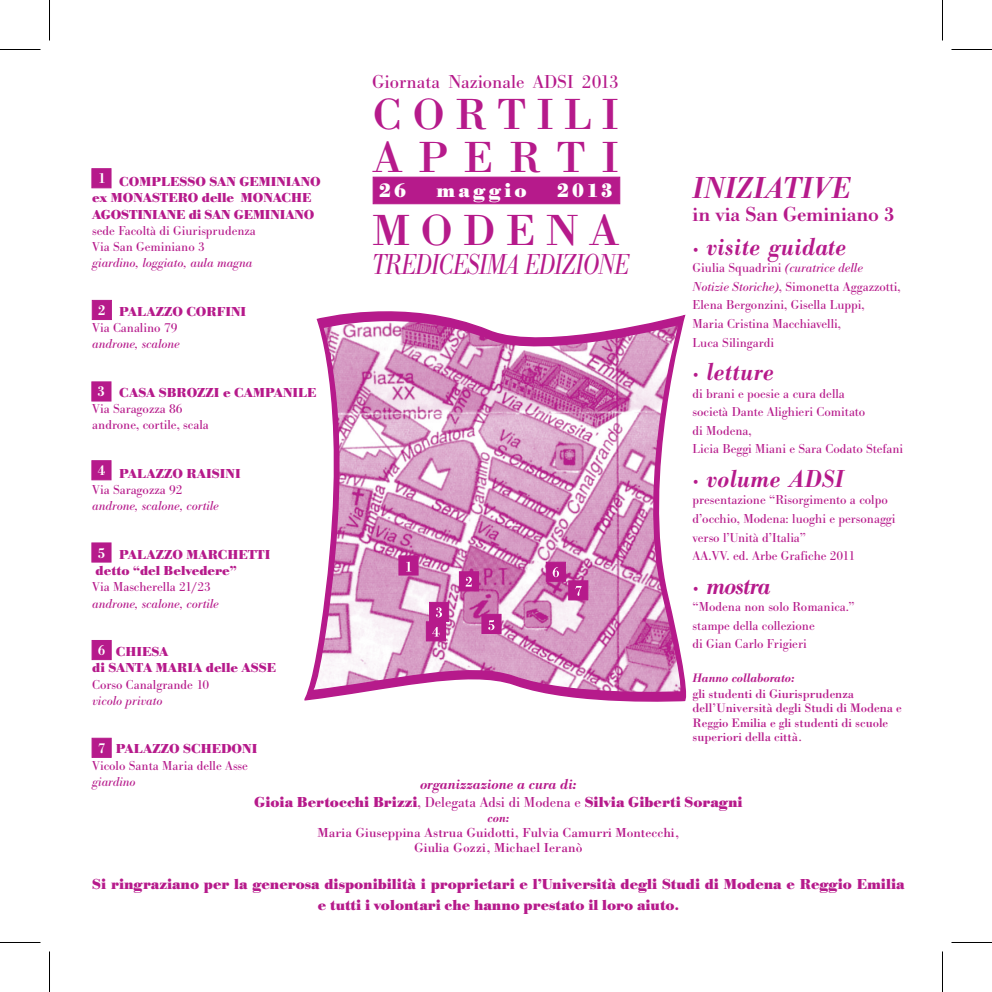
<style>
.page{position:relative;width:992px;height:992px;background:#fff}
.page>*{position:absolute;margin:0;border:0;box-sizing:border-box;transform-origin:0 0}
.t1{font:45px/43.2px "Bodoni";letter-spacing:.23em;color:#b61a8b}
.t2{font:italic 600 31.5px "Bodoni Antiqua T";letter-spacing:.025em;color:#b61a8b;scale:.95 1}
.t3{font:italic 300 30px "Bodoni Antiqua T";letter-spacing:-.035em;color:#b61a8b;scale:.85 1}
.t4{font:italic 600 25.5px "Bodoni Antiqua T";letter-spacing:.025em;color:#b61a8b;scale:.95 1}
.t5{font:600 21px "Bodoni Antiqua T";color:#b61a8b}
.t6{font:700 20.1px "Bodoni Antiqua T";letter-spacing:.165em;color:#fff}
.t7{font:19.5px "Bodoni Antiqua T";color:#b61a8b}
.t8{font:700 15px/18px "Bodoni Antiqua T";color:#b61a8b;text-align:center}
.t9{font:600 15px "Bodoni Antiqua T";color:#fff}
.t10{font:13.5px/18.6px "Bodoni Antiqua T";color:#b61a8b}
.t11{font:700 13.5px/16.2px "Bodoni Antiqua T";color:#b61a8b}
.t12{font:italic 13.5px "Bodoni Antiqua T";color:#b61a8b}
.t13{font:13.5px/14.9px "Bodoni";color:#b61a8b;text-align:center}
.t14{font:12.75px/14.2px "Bodoni";letter-spacing:-.005em;color:#b61a8b}
.t15{font:italic 600 12.75px "Bodoni Antiqua T";color:#b61a8b}
.s1{font-style:italic}
.s2{font-size:13.5px}
.s3{font-weight:600;font-style:italic}
.s4{font-weight:400}
</style>
<div class="page">
<div style="left:92px;top:300px;width:19px;height:20px;background:#b61a8b;border:1px solid #b61a8b"></div>
<div style="left:92px;top:382px;width:19px;height:19px;background:#b61a8b"></div>
<div style="left:92px;top:461px;width:19px;height:19px;background:#b61a8b;border:1px solid #b61a8b"></div>
<div style="left:92px;top:169px;width:19px;height:19px;background:#b61a8b;border:1px solid #b61a8b"></div>
<div style="left:92px;top:640px;width:19px;height:20px;background:#b61a8b"></div>
<div style="left:92px;top:738px;width:19px;height:19px;background:#b61a8b;border:1px solid #b61a8b"></div>
<div style="left:92px;top:543px;width:19px;height:19px;background:#b61a8b"></div>
<svg style="left:310px;top:311px;width:377px;height:391px"></svg>
<div style="left:459px;top:572px;width:20px;height:19px;background:#b61a8b"></div>
<svg style="left:466px;top:577px;width:6px;height:10px"></svg>
<div style="left:430px;top:602px;width:19px;height:19px;background:#b61a8b"></div>
<svg style="left:436px;top:607px;width:6px;height:10px"></svg>
<div style="left:426px;top:622px;width:19px;height:19px;background:#b61a8b"></div>
<svg style="left:432px;top:627px;width:7px;height:10px"></svg>
<div style="left:399px;top:556px;width:19px;height:19px;background:#b61a8b"></div>
<svg style="left:406px;top:562px;width:5px;height:10px"></svg>
<div style="left:546px;top:562px;width:19px;height:19px;background:#b61a8b"></div>
<svg style="left:553px;top:567px;width:6px;height:10px"></svg>
<div style="left:569px;top:581px;width:19px;height:19px;background:#b61a8b"></div>
<svg style="left:575px;top:586px;width:7px;height:10px"></svg>
<div style="left:482px;top:614px;width:19px;height:19px;background:#b61a8b"></div>
<svg style="left:488px;top:620px;width:6px;height:10px"></svg>
<div style="left:373px;top:177px;width:247px;height:27px;background:#b61a8b;border:1px solid #b61a8b"></div>
<hr style="left:0;top:49px;width:40px;height:1px;background:#000">
<hr style="left:951px;top:49px;width:41px;height:1px;background:#000">
<hr style="left:0;top:942px;width:40px;height:1px;background:#000">
<hr style="left:951px;top:942px;width:41px;height:1px;background:#000">
<hr style="left:49px;top:0;width:1px;height:40px;background:#000">
<hr style="left:49px;top:951px;width:1px;height:41px;background:#000">
<hr style="left:942px;top:0;width:1px;height:40px;background:#000">
<hr style="left:942px;top:951px;width:1px;height:41px;background:#000">
<h3 class="t7" style="left:372px;top:70px;width:248px">Giornata Nazionale ADSI 2013</h3>
<h1 class="t1" style="left:372px;top:91px;width:248px">CORTILI<br>APERTI</h1>
<p class="t9" style="left:98px;top:169px;width:9px">1</p>
<h2 class="t2" style="left:693px;top:169px;width:167px">INIZIATIVE</h2>
<h3 class="t5" style="left:693px;top:202px;width:204px">in via San Geminiano 3</h3>
<h3 class="t4" style="left:693px;top:231px;width:163px">· visite guidate</h3>
<p class="t10" style="left:693px;top:259px;width:209px">Giulia Squadrini <span class="s1">(curatrice delle<br>Notizie Storiche)</span>, Simonetta Aggazzotti,<br>Elena Bergonzini, Gisella Luppi,<br>Maria Cristina Macchiavelli,<br>Luca Silingardi</p>
<h3 class="t4" style="left:693px;top:357px;width:87px">· letture</h3>
<p class="t10" style="left:693px;top:384px;width:212px">di brani e poesie a cura della<br>società Dante Alighieri Comitato<br>di Modena,<br>Licia Beggi Miani e Sara Codato Stefani</p>
<h3 class="t4" style="left:693px;top:464px;width:161px">· volume ADSI</h3>
<p class="t10" style="left:693px;top:491px;width:204px">presentazione “Risorgimento a colpo d’occhio, Modena: luoghi e personaggi verso l’Unità d’Italia”<br>AA.VV. ed. Arbe Grafiche 2011</p>
<h3 class="t4" style="left:693px;top:570px;width:84px">· mostra</h3>
<p class="t10" style="left:693px;top:598px;width:164px">“Modena non solo Romanica.” stampe della collezione<br>di Gian Carlo Frigieri</p>
<p class="t15" style="left:693px;top:670px;width:104px">Hanno collaborato:</p>
<p class="t14" style="left:693px;top:686px;width:211px"><span class="s2">g</span>li studenti di Giurisprudenza dell’Università degli Studi di Modena e Reggio Emilia e gli studenti di scuole superiori della città.</p>
<p class="t11" style="left:92px;top:174px;width:230px;text-indent:27px">COMPLESSO SAN GEMINIANO ex MONASTERO delle MONACHE<br>AGOSTINIANE di SAN GEMINIANO</p>
<p class="t10" style="left:92px;top:222px;width:165px;line-height:16.2px">sede Facoltà di Giurisprudenza<br>Via San Geminiano 3</p>
<p class="t12" style="left:92px;top:255px;width:162px">giardino, loggiato, aula magna</p>
<p class="t11" style="left:119px;top:303px;width:128px">PALAZZO CORFINI</p>
<p class="t10" style="left:92px;top:318px;width:87px">Via Canalino 79</p>
<p class="t12" style="left:92px;top:336px;width:89px">androne, scalone</p>
<p class="t11" style="left:119px;top:384px;width:199px">CASA SBROZZI e CAMPANILE</p>
<p class="t10" style="left:92px;top:401px;width:118px;line-height:16.2px">Via Saragozza 86 androne, cortile, scala</p>
<p class="t11" style="left:119px;top:465px;width:123px">PALAZZO RAISINI</p>
<p class="t10" style="left:92px;top:480px;width:92px">Via Saragozza 92</p>
<p class="t12" style="left:92px;top:498px;width:128px">androne, scalone, cortile</p>
<p class="t11" style="left:96px;top:546px;width:176px;text-indent:24px">PALAZZO MARCHETTI detto “del Belvedere”</p>
<p class="t10" style="left:92px;top:578px;width:120px">Via Mascherella 21/23</p>
<p class="t12" style="left:92px;top:595px;width:128px">androne, scalone, cortile</p>
<p class="t11" style="left:92px;top:644px;width:186px;text-indent:24px">CHIESA<br>di SANTA MARIA delle ASSE</p>
<p class="t10" style="left:92px;top:675px;width:119px">Corso Canalgrande 10</p>
<p class="t12" style="left:92px;top:692px;width:72px">vicolo privato</p>
<p class="t11" style="left:116px;top:741px;width:143px">PALAZZO SCHEDONI</p>
<p class="t10" style="left:92px;top:756px;width:157px">Vicolo Santa Maria delle Asse</p>
<p class="t12" style="left:92px;top:773px;width:45px">giardino</p>
<h3 class="t6" style="left:379px;top:179px;width:29px">26</h3>
<h3 class="t6" style="left:436px;top:179px;width:92px">maggio</h3>
<h3 class="t6" style="left:557px;top:179px;width:57px">2013</h3>
<h1 class="t1" style="left:372px;top:208px;width:248px">MODENA</h1>
<h3 class="t3" style="left:372px;top:246px;width:304px">TREDICESIMA EDIZIONE</h3>
<p class="t9" style="left:98px;top:301px;width:9px">2</p>
<p class="t9" style="left:98px;top:382px;width:9px">3</p>
<p class="t9" style="left:98px;top:461px;width:9px">4</p>
<p class="t9" style="left:98px;top:544px;width:9px">5</p>
<p class="t9" style="left:98px;top:641px;width:9px">6</p>
<p class="t9" style="left:98px;top:739px;width:9px">7</p>
<p class="t8" style="left:254px;top:775px;width:490px"><span class="s3">organizzazione a cura di:<br></span>Gioia Bertocchi Brizzi<span class="s4">, Delegata Adsi di Modena e</span> Silvia Giberti Soragni</p>
<p class="t15" style="left:488px;top:810px;width:23px">con:</p>
<p class="t13" style="left:318px;top:825px;width:363px">Maria Giuseppina Astrua Guidotti, Fulvia Camurri Montecchi,<br>Giulia Gozzi, Michael Ieranò</p>
<p class="t8" style="left:92px;top:874px;width:814px;line-height:21px">Si ringraziano per la generosa disponibilità i proprietari e l’Università degli Studi di Modena e Reggio Emilia e tutti i volontari che hanno prestato il loro aiuto.</p>
</div>
